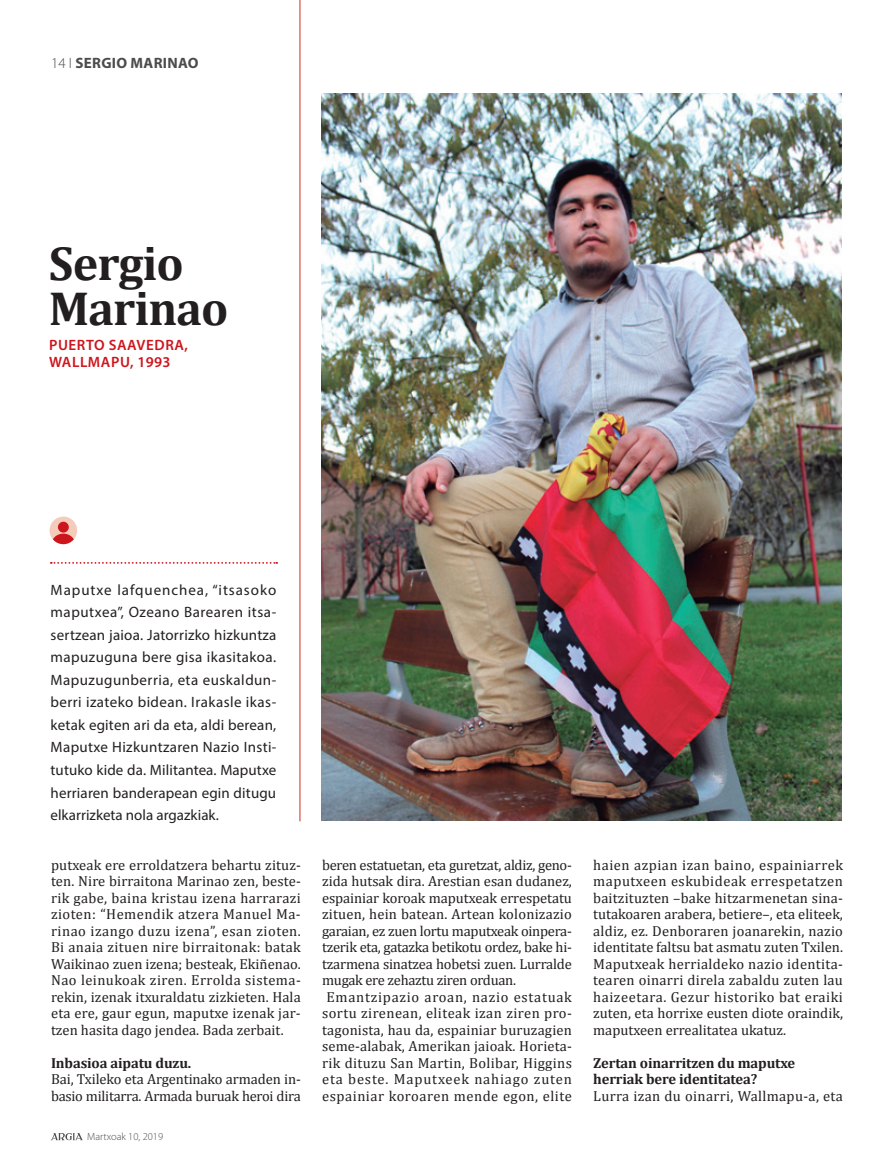
<style>
.page{position:relative;width:893px;height:1170px;background:#fff}
.page>*{position:absolute;margin:0;border:0;box-sizing:border-box;transform-origin:0 0}
.t1{font:700 48px/45px "Cambria";letter-spacing:-.02em;color:#231f20}
.t2{font:15px/22.5px "Myriad Pro";letter-spacing:.005em;color:#231f20;text-align:justify}
.t3{font:600 15px/16.5px "Myriad Pro";letter-spacing:.04em;color:#cd151d}
.t4{font:700 15px "Myriad Pro";color:#4b4c4d}
.t5{font:14.55px/16.5px "Cambria";color:#231f20;text-align:justify}
.t6{font:14.55px/16.5px "Cambria";letter-spacing:-.02em;color:#231f20}
.t7{font:700 14.55px/16.5px "Cambria";letter-spacing:-.01em;color:#231f20}
.t8{font:14.55px "Cambria";letter-spacing:.025em;color:#231f20}
.t9{font:14.55px "Cambria";letter-spacing:.03em;color:#231f20}
.t10{font:14.55px "Cambria";letter-spacing:.035em;color:#231f20}
.t11{font:14.55px "Cambria";letter-spacing:.05em;color:#231f20}
.t12{font:14.55px "Cambria";letter-spacing:.055em;color:#231f20}
.t13{font:300 10.5px "Myriad Pro";color:#4b4c4d}
.s1{font-weight:300}
</style>
<div class="page">
<svg style="left:51px;top:1133px;width:32px;height:7px"></svg>
<hr style="left:299px;top:0;width:1px;height:821px;background:#d4432e">
<svg style="left:51px;top:562px;width:226px;height:1px"></svg>
<div style="left:50px;top:516px;width:27px;height:28px;background:#f4ccbc;border-radius:50%"></div>
<div style="left:58px;top:521px;width:11px;height:11px;background:#cd151d;border-radius:50%"></div>
<svg style="left:52px;top:533px;width:23px;height:11px"></svg>
<img style="left:322px;top:94px;width:520px;height:726px">
<p class="t4" style="left:51px;top:53px;width:90px"><span class="s1">14 І</span> SERGIO MARINA</p>
<p class="t4" style="left:188px;top:53px;width:12px">O</p>
<h1 class="t1" style="left:49px;top:239px;width:181px">Sergio<br>Marinao</h1>
<p class="t3" style="left:49px;top:336px;width:141px">PUERTO SAAVED RA,<br>WALLMAPU, 1993</p>
<p class="t2" style="left:51px;top:578px;width:227px">Maputxe lafquenchea, “itsasoko maputxea”, Ozeano Barearen itsa&shy;sertzean jaioa. Jatorrizko hizkuntza mapuzuguna bere gisa ikasitakoa.<br>Mapuzugunberria, eta euskaldun&shy;berri izateko bidean. Irakasle ikas&shy;ketak egiten ari da eta, aldi berean, Maputxe H izkuntzaren Nazio Insti&shy;tutuko kide da. Militantea. Maputxe herriaren banderapean egin ditugu elkarrizketa nola argazkiak.</p>
<p class="t5" style="left:51px;top:856px;width:251px">putxeak ere erroldatzera behartu zituz&shy;ten. Nire birraitona Marinao zen, beste&shy;rik gabe, baina kristau izena harrarazi zioten: “Hemendik atzera Manuel Ma&shy;rinao izango duzu izena”, esan zioten.<br>Bi anaia zituen nire birraitonak: batak Waikinao zuen izena; besteak, Ekiñenao.<br>Nao leinukoak ziren. Errolda sistema&shy;rekin, izenak itxuraldatu zizkieten. Hala eta ere, gaur egun, maputxe izenak jar&shy;tzen hasita dago jendea. Bada zerbait.</p>
<p class="t7" style="left:51px;top:1053px;width:142px">Inbasioa aipatu duzu.</p>
<p class="t6" style="left:51px;top:1070px;width:251px">Bai, Txileko eta Argentinako armaden in&shy;basio militarra. Armada buruak heroi dira</p>
<p class="t13" style="left:87px;top:1130px;width:77px">Martxoak 10, 2019</p>
<p class="t6" style="left:322px;top:856px;width:251px">beren estatuetan, eta guretzat, aldiz, geno-</p>
<p class="t5" style="left:322px;top:872px;width:251px">zida hutsak dira. Arestian esan dudanez,</p>
<p class="t5" style="left:322px;top:889px;width:251px">espainiar koroak maputxeak errespetatu</p>
<p class="t5" style="left:322px;top:905px;width:251px">zituen, hein batean. Artean kolonizazio</p>
<p class="t6" style="left:322px;top:922px;width:251px">garaian, ez zuen lortu maputxeak oinpera-</p>
<p class="t6" style="left:322px;top:938px;width:251px">tzerik eta, gatazka betikotu ordez, bake hi-</p>
<p class="t5" style="left:322px;top:955px;width:251px">tzarmena sinatzea hobetsi zuen. Lurralde</p>
<p class="t6" style="left:322px;top:971px;width:195px">mugak ere zehaztu ziren orduan.</p>
<p class="t11" style="left:326px;top:987px;width:247px">Emantzipazio aroan, nazio estatuak</p>
<p class="t9" style="left:322px;top:1004px;width:251px">sortu zirenean, eliteak izan ziren pro-</p>
<p class="t5" style="left:322px;top:1021px;width:251px">tagonista, hau da, espainiar buruzagien</p>
<p class="t5" style="left:322px;top:1037px;width:251px">seme-alabak, Amerikan jaioak. Horieta-</p>
<p class="t8" style="left:322px;top:1053px;width:251px">rik dituzu San Martin, Bolibar, Higgins</p>
<p class="t12" style="left:322px;top:1070px;width:251px">eta beste. Maputxeek nahiago zuten</p>
<p class="t10" style="left:322px;top:1086px;width:251px">espainiar koroaren mende egon, elite</p>
<p class="t5" style="left:593px;top:856px;width:251px">haien azpian izan baino, espainiarrek maputxeen eskubideak errespetatzen baitzituzten –bake hitzarmenetan sina&shy;tutakoaren arabera, betiere–, eta eliteek, aldiz, ez. Denboraren joanarekin, nazio identitate faltsu bat asmatu zuten Txilen.<br>Maputxeak herrialdeko nazio identita&shy;tearen oinarri direla zabaldu zuten lau haizeetara. Gezur historiko bat eraiki zuten, eta horrixe eusten diote oraindik, maputxeen errealitatea ukatuz.</p>
<p class="t7" style="left:593px;top:1053px;width:204px">Zertan oinarritzen du maputxe herriak bere identitatea?</p>
<p class="t8" style="left:593px;top:1086px;width:251px">Lurra izan du oinarri, Wallmapu-a, eta</p>
</div>
